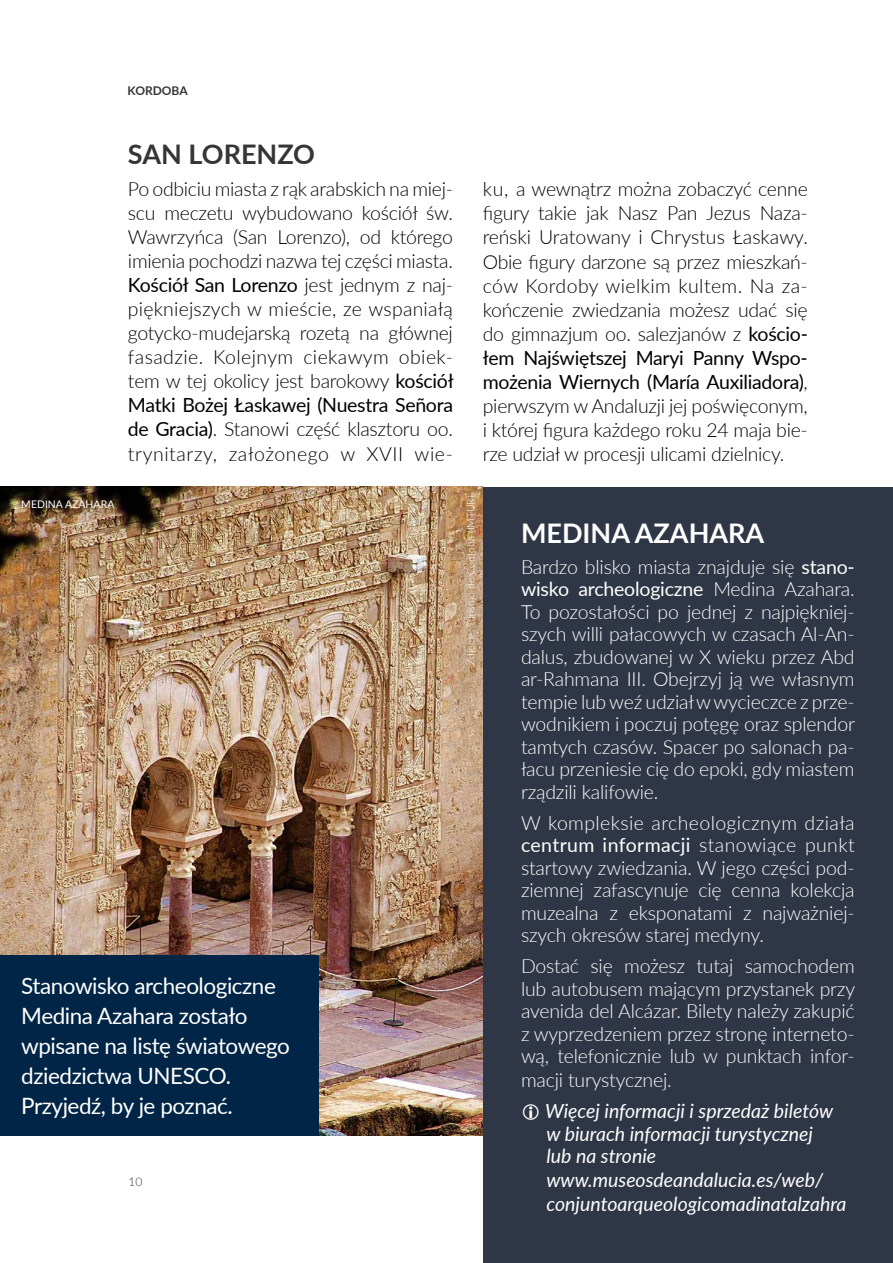
<style>
.page{position:relative;width:893px;height:1263px;background:#fff}
.page>*{position:absolute;margin:0;border:0;box-sizing:border-box;transform-origin:0 0}
.t1{font:700 27px "Lato";color:#fff}
.t2{font:700 27px "Lato";color:#363535}
.t3{font:22.5px/30px "Lato";letter-spacing:-.02em;color:#fff}
.t4{font:300 19.5px/24px "Lato";letter-spacing:-.015em;color:#000;text-align:justify}
.t5{font:300 19.5px/22.5px "Lato";letter-spacing:-.01em;color:#fff;text-align:justify}
.t6{font:italic 19.5px/23.2px "Lato";color:#fff}
.t7{font:700 12px "Lato";color:#363535}
.t8{font:300 12px "Lato";color:#363535}
.t9{font:300 10.5px "Lato";color:#fff}
.t10{font:10.5px "Lato";color:#fff}
.s1{font-weight:400}
</style>
<div class="page">
<div style="left:483px;top:487px;width:410px;height:776px;background:#2f3645"></div>
<img style="left:0;top:487px;width:483px;height:648px">
<div style="left:0;top:955px;width:319px;height:180px;background:#002546"></div>
<p class="t7" style="left:128px;top:82px;width:62px">KORDOBA</p>
<h1 class="t2" style="left:128px;top:134px;width:189px">SAN LORENZO</h1>
<p class="t4" style="left:128px;top:177px;width:327px">Po odbiciu miasta z rąk arabskich na miej&shy;scu meczetu wybudowano kościół św.<br>Wawrzyńca (San Lorenzo), od którego imienia pochodzi nazwa tej części miasta.<br><span class="s1">Kościół San Lorenzo</span> jest jednym z naj&shy;piękniejszych w mieście, ze wspaniałą gotycko-mudejarską rozetą na głównej fasadzie. Kolejnym ciekawym obiek&shy;tem w tej okolicy jest barokowy <span class="s1">kościół Matki Bożej Łaskawej (Nuestra Señora de Gracia)</span>. Stanowi część klasztoru oo. trynitarzy, założonego w XVII wie-</p>
<p class="t4" style="left:483px;top:177px;width:327px">ku, a wewnątrz można zobaczyć cenne figury takie jak Nasz Pan Jezus Naza&shy;reński Uratowany i Chrystus Łaskawy.<br>Obie figury darzone są przez mieszkań&shy;ców Kordoby wielkim kultem. Na za&shy;kończenie zwiedzania możesz udać się do gimnazjum oo. salezjanów z <span class="s1">kościo&shy;łem Najświętszej Maryi Panny Wspo&shy;możenia Wiernych (María Auxiliadora)</span>, pierwszym w Andaluzji jej poświęconym, i której figura każdego roku 24 maja bie&shy;rze udział w procesji ulicami dzielnicy.</p>
<p class="t10" style="left:21px;top:497px;width:95px">MEDINA AZAHARA</p>
<p class="t9" style="left:463px;top:665px;width:171px;rotate:-90deg">Zdjęcie: Turismo de Córdoba (IMTUR)</p>
<p class="t3" style="left:21px;top:970px;width:270px">Stanowisko archeologiczne<br>Medina Azahara zostało wpisane na listę światowego dziedzictwa UNESCO.<br>Przyjedź, by je poznać.</p>
<p class="t8" style="left:128px;top:1173px;width:15px">10</p>
<h1 class="t1" style="left:521px;top:513px;width:245px">MEDINA AZAHARA</h1>
<p class="t5" style="left:521px;top:555px;width:336px">Bardzo blisko miasta znajduje się <span class="s1">stano&shy;wisko archeologiczne</span> Medina Azahara.<br>To pozostałości po jednej z najpiękniej&shy;szych willi pałacowych w czasach Al-An&shy;dalus, zbudowanej w X wieku przez Abd ar-Rahmana III. Obejrzyj ją we własnym tempie lub weź udział w wycieczce z prze&shy;wodnikiem i poczuj potęgę oraz splendor tamtych czasów. Spacer po salonach pa&shy;łacu przeniesie cię do epoki, gdy miastem rządzili kalifowie.</p>
<p class="t5" style="left:521px;top:811px;width:335px">W kompleksie archeologicznym działa <span class="s1">centrum informacji</span> stanowiące punkt startowy zwiedzania. W jego części pod&shy;ziemnej zafascynuje cię cenna kolekcja muzealna z eksponatami z najważniej&shy;szych okresów starej medyny.</p>
<p class="t5" style="left:521px;top:954px;width:336px">Dostać się możesz tutaj samochodem lub autobusem mającym przystanek przy avenida del Alcázar. Bilety należy zakupić z wyprzedzeniem przez stronę interneto&shy;wą, telefonicznie lub w punktach infor&shy;macji turystycznej.</p>
<p class="t6" style="left:545px;top:1099px;width:303px">Więcej informacji i sprzedaż biletów w biurach informacji turystycznej<br>lub na stronie www.museosdeandalucia.es/web/ conjuntoarqueologicomadinatalzahra</p>
</div>
